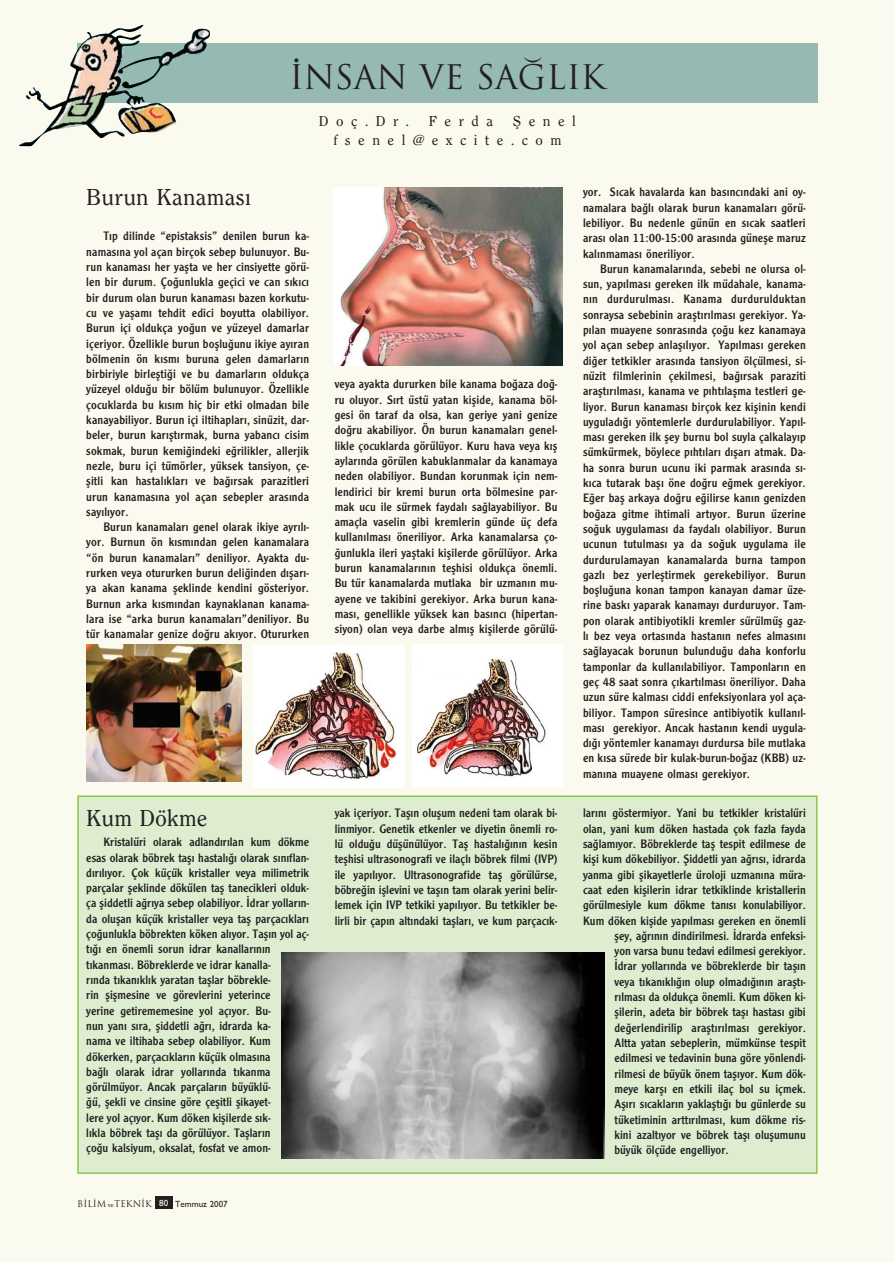
<style>
.page{position:relative;width:894px;height:1262px;background:#fff}
.page>*{position:absolute;margin:0;border:0;box-sizing:border-box;transform-origin:0 0}
.t1{font:33px "Trajan Plain";color:#231f20}
.t2{font:500 24px "Clearface";letter-spacing:.01em;color:#231f20}
.t3{font:500 15px/18.9px "Clearface";letter-spacing:.5em;color:#231f20}
.t4{font:12.75px/15.3px "Clearface Gothic";color:#231f20;text-align:justify}
.t5{font:9px "Trajan";color:#231f20}
.s1{font-family:"Bookman Old Style";font-size:6px}
.s2{font-family:"Gill Sans";font-weight:500}
</style>
<div class="page">
<div style="left:0;top:0;width:893px;height:1262px;background:#fbfaee"></div>
<div style="left:78px;top:796px;width:738px;height:377px;background:#deedd0"></div>
<div style="left:77px;top:795px;width:740px;height:379px;border:2px solid #89c650"></div>
<div style="left:77px;top:43px;width:740px;height:59px;background:#96b9b2"></div>
<img style="left:26px;top:25px;width:184px;height:115px">
<img style="left:281px;top:953px;width:323px;height:206px">
<img style="left:333px;top:187px;width:229px;height:178px">
<img style="left:86px;top:645px;width:156px;height:136px">
<div style="left:254px;top:645px;width:150px;height:142px;background:#fff"></div>
<img style="left:255px;top:652px;width:141px;height:128px">
<div style="left:412px;top:644px;width:150px;height:143px;background:#fff"></div>
<img style="left:417px;top:658px;width:129px;height:119px">
<div style="left:155px;top:1196px;width:17px;height:13px;background:#231f20"></div>
<h1 class="t1" style="left:289px;top:56px;width:318px">‹NSAN VE SA¤L›K</h1>
<p class="t3" style="left:319px;top:111px;width:92px">Doç.Dr.</p>
<p class="t3" style="left:428px;top:111px;width:66px">Ferda</p>
<p class="t3" style="left:333px;top:111px;width:244px;text-indent:179px">fienel fsenel@excite.com</p>
<h2 class="t2" style="left:86px;top:184px;width:166px">Burun Kanamas›</h2>
<p class="t4" style="left:86px;top:228px;width:224px;text-indent:17px">T›p dilinde “epistaksis” denilen burun ka&shy;namas›na yol açan birçok sebep bulunuyor. Bu&shy;run kanamas› her yaflta ve her cinsiyette görü&shy;len bir durum. Ço¤unlukla geçici ve can s›k›c› bir durum olan burun kanamas› bazen korkutu&shy;cu ve yaflam› tehdit edici boyutta olabiliyor.<br>Burun içi oldukça yo¤un ve yüzeyel damarlar içeriyor. Özellikle burun bofllu¤unu ikiye ay›ran bölmenin ön k›sm› buruna gelen damarlar›n birbiriyle birleflti¤i ve bu damarlar›n oldukça yüzeyel oldu¤u bir bölüm bulunuyor. Özellikle çocuklarda bu k›s›m hiç bir etki olmadan bile kanayabiliyor. Burun içi iltihaplar›, sinüzit, dar&shy;beler, burun kar›flt›rmak, burna yabanc› cisim sokmak, burun kemi¤indeki e¤rilikler, allerjik nezle, buru içi tümörler, yüksek tansiyon, çe&shy;flitli kan hastal›klar› ve ba¤›rsak parazitleri urun kanamas›na yol açan sebepler aras›nda say›l›yor.</p>
<p class="t4" style="left:86px;top:519px;width:224px;text-indent:17px">Burun kanamalar› genel olarak ikiye ayr›l›- yor. Burnun ön k›sm›ndan gelen kanamalara “ön burun kanamalar›” deniliyor. Ayakta du&shy;rurken veya otururken burun deli¤inden d›flar›- ya akan kanama fleklinde kendini gösteriyor.<br>Burnun arka k›sm›ndan kaynaklanan kanama&shy;lara ise “arka burun kanamalar›”deniliyor. Bu tür kanamalar genize do¤ru ak›yor. Otururken</p>
<h2 class="t2" style="left:86px;top:805px;width:122px">Kum Dökme</h2>
<p class="t4" style="left:86px;top:834px;width:224px;text-align:left;text-indent:17px">Kristalüri olarak adland›r›lan kum dökme esas olarak böbrek tafl› hastal›¤› olarak s›n›flan&shy;d›r›l›yor. Çok küçük kristaller veya milimetrik parçalar fleklinde dökülen tafl tanecikleri olduk&shy;ça fliddetli a¤r›ya sebep olabiliyor. ‹drar yollar›n&shy;da oluflan küçük kristaller veya tafl parçac›klar› ço¤unlukla böbrekten köken al›yor. Tafl›n yol aç&shy;t›¤› en önemli sorun idrar kanallar›n›n t›kanmas›. Böbreklerde ve idrar kanalla-<br>r›nda t›kan›kl›k yaratan tafllar böbrekle-<br>rin fliflmesine ve görevlerini yeterince<br>yerine getirememesine yol aç›yor. Bu-<br>nun yan› s›ra, fliddetli a¤r›, idrarda ka-<br>nama ve iltihaba sebep olabiliyor. Kum dökerken, parçac›klar›n küçük olmas›na<br>ba¤l› olarak idrar yollar›nda t›kanma görülmüyor. Ancak parçalar›n büyüklü-<br>¤ü, flekli ve cinsine göre çeflitli flikayet-<br>lere yol aç›yor. Kum döken kiflilerde s›k-<br>l›kla böbrek tafl› da görülüyor. Tafllar›n<br>ço¤u kalsiyum, oksalat, fosfat ve amon-</p>
<p class="t5" style="left:77px;top:1198px;width:152px">B‹L‹M <span class="s1">ve</span>TEKN‹K <sup>80</sup> <span class="s2">Temmuz 2007</span></p>
<p class="t4" style="left:334px;top:376px;width:224px">veya ayakta dururken bile kanama bo¤aza do¤- ru oluyor. S›rt üstü yatan kiflide, kanama böl&shy;gesi ön taraf da olsa, kan geriye yani genize do¤ru akabiliyor. Ön burun kanamalar› genel&shy;likle çocuklarda görülüyor. Kuru hava veya k›fl aylar›nda görülen kabuklanmalar da kanamaya neden olabiliyor. Bundan korunmak için nem&shy;lendirici bir kremi burun orta bölmesine par&shy;mak ucu ile sürmek faydal› sa¤layabiliyor. Bu amaçla vaselin gibi kremlerin günde üç defa kullan›lmas› öneriliyor. Arka kanamalarsa ço-¤unlukla ileri yafltaki kiflilerde görülüyor. Arka burun kanamalar›n›n teflhisi oldukça önemli.<br>Bu tür kanamalarda mutlaka bir uzman›n mu&shy;ayene ve takibini gerekiyor. Arka burun kana&shy;mas›, genellikle yüksek kan bas›nc› (hipertan&shy;siyon) olan veya darbe alm›fl kiflilerde görülü-</p>
<p class="t4" style="left:583px;top:184px;width:224px">yor. S›cak havalarda kan bas›nc›ndaki ani oy&shy;namalara ba¤l› olarak burun kanamalar› görü&shy;lebiliyor. Bu nedenle günün en s›cak saatleri aras› olan 11:00-15:00 aras›nda günefle maruz kal›nmamas› öneriliyor.</p>
<p class="t4" style="left:583px;top:261px;width:224px;text-indent:17px">Burun kanamalar›nda, sebebi ne olursa ol&shy;sun, yap›lmas› gereken ilk müdahale, kanama&shy;n›n durdurulmas›. Kanama durdurulduktan sonraysa sebebinin araflt›r›lmas› gerekiyor. Ya&shy;p›lan muayene sonras›nda ço¤u kez kanamaya yol açan sebep anlafl›l›yor. Yap›lmas› gereken di¤er tetkikler aras›nda tansiyon ölçülmesi, si&shy;nüzit filmlerinin çekilmesi, ba¤›rsak paraziti araflt›r›lmas›, kanama ve p›ht›laflma testleri ge&shy;liyor. Burun kanamas› birçok kez kiflinin kendi uygulad›¤› yöntemlerle durdurulabiliyor. Yap›l&shy;mas› gereken ilk fley burnu bol suyla çalkalay›p sümkürmek, böylece p›ht›lar› d›flar› atmak. Da&shy;ha sonra burun ucunu iki parmak aras›nda s›- k›ca tutarak bafl› öne do¤ru e¤mek gerekiyor.<br>E¤er bafl arkaya do¤ru e¤ilirse kan›n genizden bo¤aza gitme ihtimali art›yor. Burun üzerine so¤uk uygulamas› da faydal› olabiliyor. Burun ucunun tutulmas› ya da so¤uk uygulama ile durdurulamayan kanamalarda burna tampon gazl› bez yerlefltirmek gerekebiliyor. Burun bofllu¤una konan tampon kanayan damar üze&shy;rine bask› yaparak kanamay› durduruyor. Tam&shy;pon olarak antibiyotikli kremler sürülmüfl gaz&shy;l› bez veya ortas›nda hastan›n nefes almas›n› sa¤layacak borunun bulundu¤u daha konforlu tamponlar da kullan›labiliyor. Tamponlar›n en geç 48 saat sonra ç›kart›lmas› öneriliyor. Daha uzun süre kalmas› ciddi enfeksiyonlara yol aça&shy;biliyor. Tampon süresince antibiyotik kullan›l&shy;mas› gerekiyor. Ancak hastan›n kendi uygula&shy;d›¤› yöntemler kanamay› durdursa bile mutlaka en k›sa sürede bir kulak-burun-bo¤az (KBB) uz&shy;man›na muayene olmas› gerekiyor.</p>
<p class="t4" style="left:334px;top:805px;width:224px">yak içeriyor. Tafl›n oluflum nedeni tam olarak bi&shy;linmiyor. Genetik etkenler ve diyetin önemli ro&shy;lü oldu¤u düflünülüyor. Tafl hastal›¤›n›n kesin teflhisi ultrasonografi ve ilaçl› böbrek filmi (IVP) ile yap›l›yor. Ultrasonografide tafl görülürse, böbre¤in ifllevini ve tafl›n tam olarak yerini belir&shy;lemek için IVP tetkiki yap›l›yor. Bu tetkikler be&shy;lirli bir çap›n alt›ndaki tafllar›, ve kum parçac›k-</p>
<p class="t4" style="left:583px;top:805px;width:224px">lar›n› göstermiyor. Yani bu tetkikler kristalüri</p>
<p class="t4" style="left:583px;top:821px;width:224px">olan, yani kum döken hastada çok fazla fayda</p>
<p class="t4" style="left:583px;top:836px;width:224px">sa¤lam›yor. Böbreklerde tafl tespit edilmese de</p>
<p class="t4" style="left:583px;top:851px;width:224px">kifli kum dökebiliyor. fiiddetli yan a¤r›s›, idrarda</p>
<p class="t4" style="left:583px;top:867px;width:224px">yanma gibi flikayetlerle üroloji uzman›na müra-</p>
<p class="t4" style="left:583px;top:882px;width:224px">caat eden kiflilerin idrar tetkiklinde kristallerin</p>
<p class="t4" style="left:583px;top:897px;width:224px">görülmesiyle kum dökme tan›s› konulabiliyor.</p>
<p class="t4" style="left:583px;top:913px;width:224px">Kum döken kiflide yap›lmas› gereken en önemli</p>
<p class="t4" style="left:614px;top:928px;width:193px">fley, a¤r›n›n dindirilmesi. ‹drarda enfeksi-</p>
<p class="t4" style="left:614px;top:943px;width:193px">yon varsa bunu tedavi edilmesi gerekiyor.</p>
<p class="t4" style="left:614px;top:958px;width:193px">‹drar yollar›nda ve böbreklerde bir tafl›n</p>
<p class="t4" style="left:614px;top:974px;width:193px">veya t›kan›kl›¤›n olup olmad›¤›n›n araflt›-</p>
<p class="t4" style="left:614px;top:989px;width:193px">r›lmas› da oldukça önemli. Kum döken ki-</p>
<p class="t4" style="left:614px;top:1004px;width:193px">flilerin, adeta bir böbrek tafl› hastas› gibi</p>
<p class="t4" style="left:614px;top:1020px;width:193px">de¤erlendirilip araflt›r›lmas› gerekiyor.</p>
<p class="t4" style="left:614px;top:1035px;width:193px">Altta yatan sebeplerin, mümkünse tespit</p>
<p class="t4" style="left:614px;top:1050px;width:193px">edilmesi ve tedavinin buna göre yönlendi-</p>
<p class="t4" style="left:614px;top:1066px;width:193px">rilmesi de büyük önem tafl›yor. Kum dök-</p>
<p class="t4" style="left:614px;top:1081px;width:193px">meye karfl› en etkili ilaç bol su içmek.</p>
<p class="t4" style="left:614px;top:1096px;width:193px">Afl›r› s›caklar›n yaklaflt›¤› bu günlerde su</p>
<p class="t4" style="left:614px;top:1111px;width:193px">tüketiminin artt›r›lmas›, kum dökme ris-</p>
<p class="t4" style="left:614px;top:1127px;width:193px">kini azalt›yor ve böbrek tafl› oluflumunu</p>
<p class="t4" style="left:614px;top:1142px;width:116px">büyük ölçüde engelliyor.</p>
</div>
